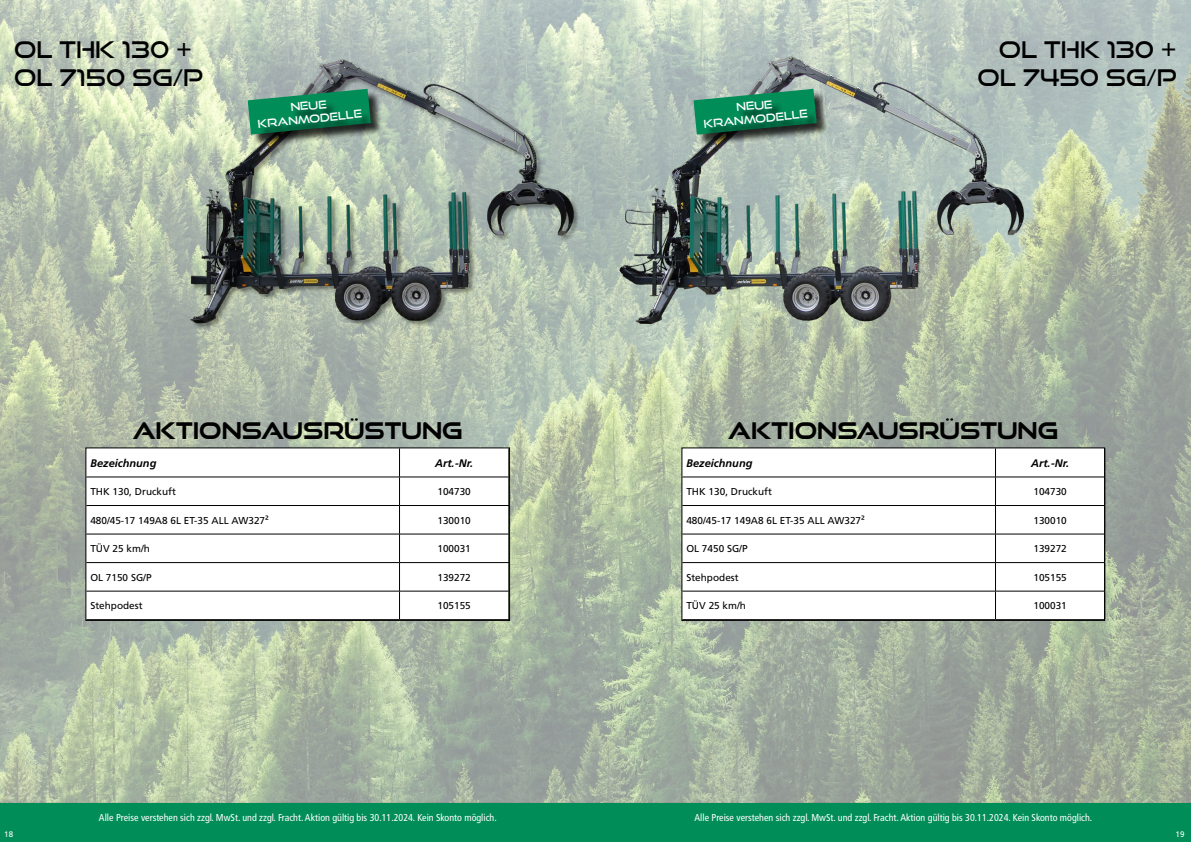
<style>
.page{position:relative;width:1191px;height:842px;background:#fff}
.page>*{position:absolute;margin:0;border:0;box-sizing:border-box;transform-origin:0 0}
.t1{font:23px "Good Times Rg";color:#000}
.t2{font:700 23px "Good Times Rg";color:#000}
.t3{font:italic 700 11px "Frutiger LT Pro";color:#000}
.t4{font:11px "Good Times Rg";color:#fff}
.t5{font:10px "Frutiger LT Pro";color:#000}
.t6{font:condensed 10px "Frutiger LT Pro";color:#fff}
.t7{font:8px "Frutiger LT Pro";color:#fff}
</style>
<div class="page">
<img style="left:0;top:0;width:1191px;height:802px">
<div style="left:682px;top:448px;width:422px;height:172px;background:#fff"></div>
<hr style="left:682px;top:477px;width:313px;height:1px;background:#000">
<hr style="left:995px;top:477px;width:110px;height:1px;background:#000">
<hr style="left:682px;top:505px;width:313px;height:1px;background:#000">
<hr style="left:995px;top:505px;width:110px;height:1px;background:#000">
<hr style="left:682px;top:534px;width:313px;height:1px;background:#000">
<hr style="left:995px;top:534px;width:110px;height:1px;background:#000">
<hr style="left:682px;top:562px;width:313px;height:1px;background:#000">
<hr style="left:995px;top:562px;width:110px;height:1px;background:#000">
<hr style="left:682px;top:591px;width:313px;height:1px;background:#000">
<hr style="left:995px;top:591px;width:110px;height:1px;background:#000">
<svg style="left:995px;top:449px;width:1px;height:170px"></svg>
<div style="left:681px;top:447px;width:424px;height:174px;border:1px solid #000"></div>
<div style="left:86px;top:448px;width:423px;height:172px;background:#fff"></div>
<hr style="left:86px;top:477px;width:313px;height:1px;background:#000">
<hr style="left:399px;top:477px;width:110px;height:1px;background:#000">
<hr style="left:86px;top:505px;width:313px;height:1px;background:#000">
<hr style="left:399px;top:505px;width:110px;height:1px;background:#000">
<hr style="left:86px;top:534px;width:313px;height:1px;background:#000">
<hr style="left:399px;top:534px;width:110px;height:1px;background:#000">
<hr style="left:86px;top:562px;width:313px;height:1px;background:#000">
<hr style="left:399px;top:562px;width:110px;height:1px;background:#000">
<hr style="left:86px;top:591px;width:313px;height:1px;background:#000">
<hr style="left:399px;top:591px;width:110px;height:1px;background:#000">
<svg style="left:399px;top:449px;width:1px;height:170px"></svg>
<div style="left:85px;top:447px;width:425px;height:174px;border:1px solid #000"></div>
<img style="left:581px;top:42px;width:498px;height:336px">
<img style="left:125px;top:44px;width:491px;height:331px">
<div style="left:0;top:802px;width:1191px;height:40px;background:#008d58"></div>
<div style="left:695px;top:91px;width:134px;height:56px;background:#000;opacity:.75"></div>
<svg style="left:693px;top:89px;width:123px;height:46px;background:#449b7b"></svg>
<div style="left:705px;top:101px;width:115px;height:39px;background:#000;opacity:.75"></div>
<div style="left:249px;top:91px;width:134px;height:56px;background:#000;opacity:.75"></div>
<svg style="left:248px;top:89px;width:123px;height:46px;background:#3d9574"></svg>
<div style="left:260px;top:101px;width:114px;height:39px;background:#000;opacity:.75"></div>
<p class="t1" style="left:14px;top:36px;width:179px">OL THK 130 +</p>
<p class="t1" style="left:14px;top:63px;width:190px">OL 7150 SG/P</p>
<p class="t4" style="left:290px;top:100px;width:38px;rotate:-5deg">Neue</p>
<p class="t4" style="left:257px;top:117px;width:106px;rotate:-5deg">Kranmodelle</p>
<p class="t4" style="left:736px;top:100px;width:38px;rotate:-5deg">Neue</p>
<p class="t4" style="left:703px;top:117px;width:106px;rotate:-5deg">Kranmodelle</p>
<p class="t1" style="left:999px;top:36px;width:179px">OL THK 130 +</p>
<p class="t1" style="left:977px;top:63px;width:201px">OL 7450 SG/P</p>
<p class="t2" style="left:133px;top:417px;width:331px">AKTIONSAUSRÜSTUNG</p>
<p class="t2" style="left:728px;top:417px;width:331px">AKTIONSAUSRÜSTUNG</p>
<p class="t3" style="left:90px;top:456px;width:67px">Bezeichnung</p>
<p class="t3" style="left:435px;top:456px;width:40px">Art.-Nr.</p>
<p class="t5" style="left:90px;top:486px;width:87px">THK 130, Druckuft</p>
<p class="t5" style="left:437px;top:486px;width:35px">104730</p>
<p class="t5" style="left:90px;top:514px;width:180px">480/45-17 149A8 6L ET-35 ALL AW327²</p>
<p class="t5" style="left:437px;top:514px;width:35px">130010</p>
<p class="t5" style="left:90px;top:543px;width:61px">TÜV 25 km/h</p>
<p class="t5" style="left:437px;top:543px;width:35px">100031</p>
<p class="t5" style="left:90px;top:571px;width:63px">OL 7150 SG/P</p>
<p class="t5" style="left:437px;top:571px;width:35px">139272</p>
<p class="t5" style="left:90px;top:600px;width:54px">Stehpodest</p>
<p class="t5" style="left:437px;top:600px;width:35px">105155</p>
<p class="t6" style="left:99px;top:811px;width:399px">Alle Preise verstehen sich zzgl. MwSt. und zzgl. Fracht. Aktion gültig bis 30.11.2024. Kein Skonto möglich.</p>
<p class="t3" style="left:686px;top:456px;width:67px">Bezeichnung</p>
<p class="t3" style="left:1031px;top:456px;width:40px">Art.-Nr.</p>
<p class="t5" style="left:686px;top:486px;width:87px">THK 130, Druckuft</p>
<p class="t5" style="left:1033px;top:486px;width:35px">104730</p>
<p class="t5" style="left:686px;top:514px;width:180px">480/45-17 149A8 6L ET-35 ALL AW327²</p>
<p class="t5" style="left:1033px;top:514px;width:35px">130010</p>
<p class="t5" style="left:686px;top:543px;width:63px">OL 7450 SG/P</p>
<p class="t5" style="left:1033px;top:543px;width:35px">139272</p>
<p class="t5" style="left:686px;top:571px;width:54px">Stehpodest</p>
<p class="t5" style="left:1033px;top:571px;width:35px">105155</p>
<p class="t5" style="left:686px;top:600px;width:61px">TÜV 25 km/h</p>
<p class="t5" style="left:1033px;top:600px;width:35px">100031</p>
<p class="t6" style="left:694px;top:811px;width:399px">Alle Preise verstehen sich zzgl. MwSt. und zzgl. Fracht. Aktion gültig bis 30.11.2024. Kein Skonto möglich.</p>
<p class="t7" style="left:9px;top:826px;width:10px">18</p>
<p class="t7" style="left:1173px;top:826px;width:10px">19</p>
<p class="t7" style="left:4px;top:829px;width:10px">18</p>
<p class="t7" style="left:1175px;top:829px;width:10px">19</p>
</div>
